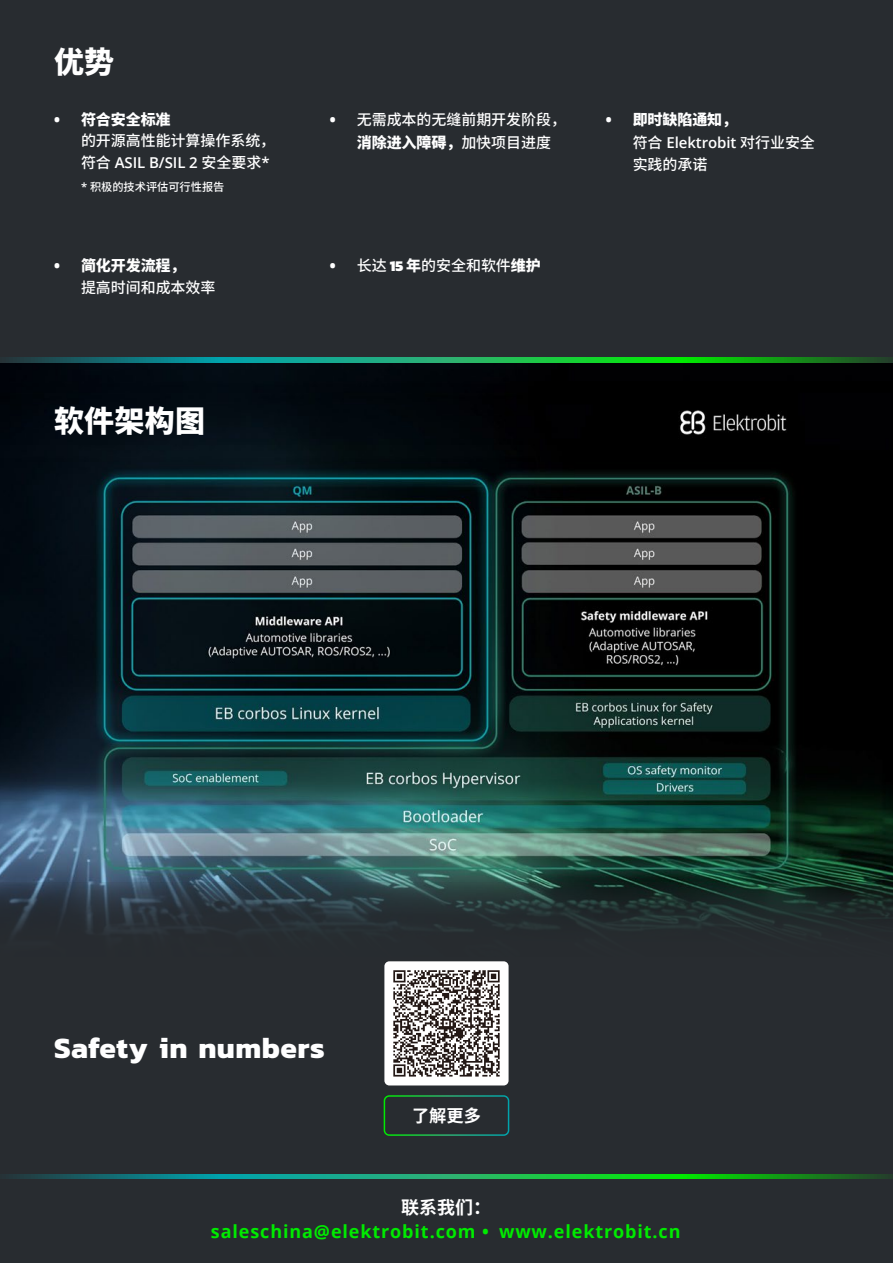
<style>
.page{position:relative;width:893px;height:1263px;background:#282c30}
.page>*{position:absolute;margin:0;border:0;box-sizing:border-box;transform-origin:0 0}
.t1{font:700 30px "Kanit";letter-spacing:.015em;color:#fff}
.t2{font:800 30px "Source Han Sans CN";letter-spacing:.01em;color:#fff}
.t3{font:700 18px "Open Sans";letter-spacing:.05em;color:#00eb00}
.t4{font:700 18px "Source Han Sans CN";color:#fff}
.t5{font:700 17.25px "Source Han Sans CN";color:#fff}
.t6{font:500 15px/22.5px "Source Han Sans CN";letter-spacing:-.005em;color:#fff}
.t7{font:600 15px "Open Sans";letter-spacing:-.005em;color:#fff}
.t8{font:800 15px "Source Han Sans CN";letter-spacing:-.005em;color:#fff}
.t9{font:800 15px "Open Sans";color:#fff}
.t10{font:500 11.25px "Source Han Sans CN";letter-spacing:-.005em;color:#fff}
.s1{font-family:"Open Sans"}
.s2{font-family:"Source Han Sans CN";font-weight:500}
.s3{font-family:"Open Sans";font-weight:600}
.s4{font-family:"Open Sans";font-weight:800}
.s5{font-weight:800}
.s6{font-family:"Kanit";font-weight:800}
</style>
<div class="page">
<img style="left:0;top:362px;width:893px;height:520px">
<div style="left:384px;top:961px;width:125px;height:124px;background:#fff;border-radius:5px"></div>
<div style="left:384px;top:1095px;width:125px;height:41px;border:2px solid #fff;border-radius:5px"></div>
<svg style="left:9px;top:1174px;width:884px;height:5px"></svg>
<svg style="left:393px;top:970px;width:107px;height:106px"></svg>
<svg style="left:9px;top:358px;width:884px;height:4px"></svg>
<h1 class="t2" style="left:54px;top:47px;width:62px">优势</h1>
<p class="t8" style="left:54px;top:112px;width:118px"><span class="s1">•</span> 符合安全标准</p>
<p class="t6" style="left:81px;top:129px;width:196px">的开源高性能计算操作系统，</p>
<p class="t7" style="left:81px;top:152px;width:190px"><span class="s2">符合</span> ASIL B/SIL 2 <span class="s2">安全要求</span>*</p>
<p class="t10" style="left:81px;top:180px;width:145px"><span class="s3">*</span> 积极的技术评估可行性报告</p>
<p class="t6" style="left:81px;top:254px;width:136px;text-indent:-27px"><span class="s4">•</span> <span class="s5">简化开发流程，<br></span>提高时间和成本效率</p>
<h1 class="t2" style="left:54px;top:406px;width:153px">软件架构图</h1>
<p class="t6" style="left:357px;top:109px;width:211px;text-indent:-27px"><span class="s4">•</span> 无需成本的无缝前期开发阶段，<span class="s5">消除进入障碍，</span>加快项目进度</p>
<p class="t9" style="left:330px;top:254px;width:7px">•</p>
<p class="t6" style="left:357px;top:254px;width:185px">长达 <span class="s6">15</span> <span class="s5">年</span>的安全和软件<span class="s5">维护</span></p>
<p class="t8" style="left:606px;top:112px;width:133px"><span class="s1">•</span> 即时缺陷通知，</p>
<p class="t7" style="left:633px;top:132px;width:184px"><span class="s2">符合</span> Elektrobit <span class="s2">对行业安全</span></p>
<p class="t6" style="left:633px;top:154px;width:76px">实践的承诺</p>
<h1 class="t1" style="left:54px;top:1025px;width:272px">Safety in numbers</h1>
<p class="t5" style="left:412px;top:1106px;width:70px">了解更多</p>
<p class="t4" style="left:401px;top:1198px;width:91px">联系我们：</p>
<p class="t3" style="left:211px;top:1218px;width:471px">saleschina@elektrobit.com • www.elektrobit.cn</p>
</div>
